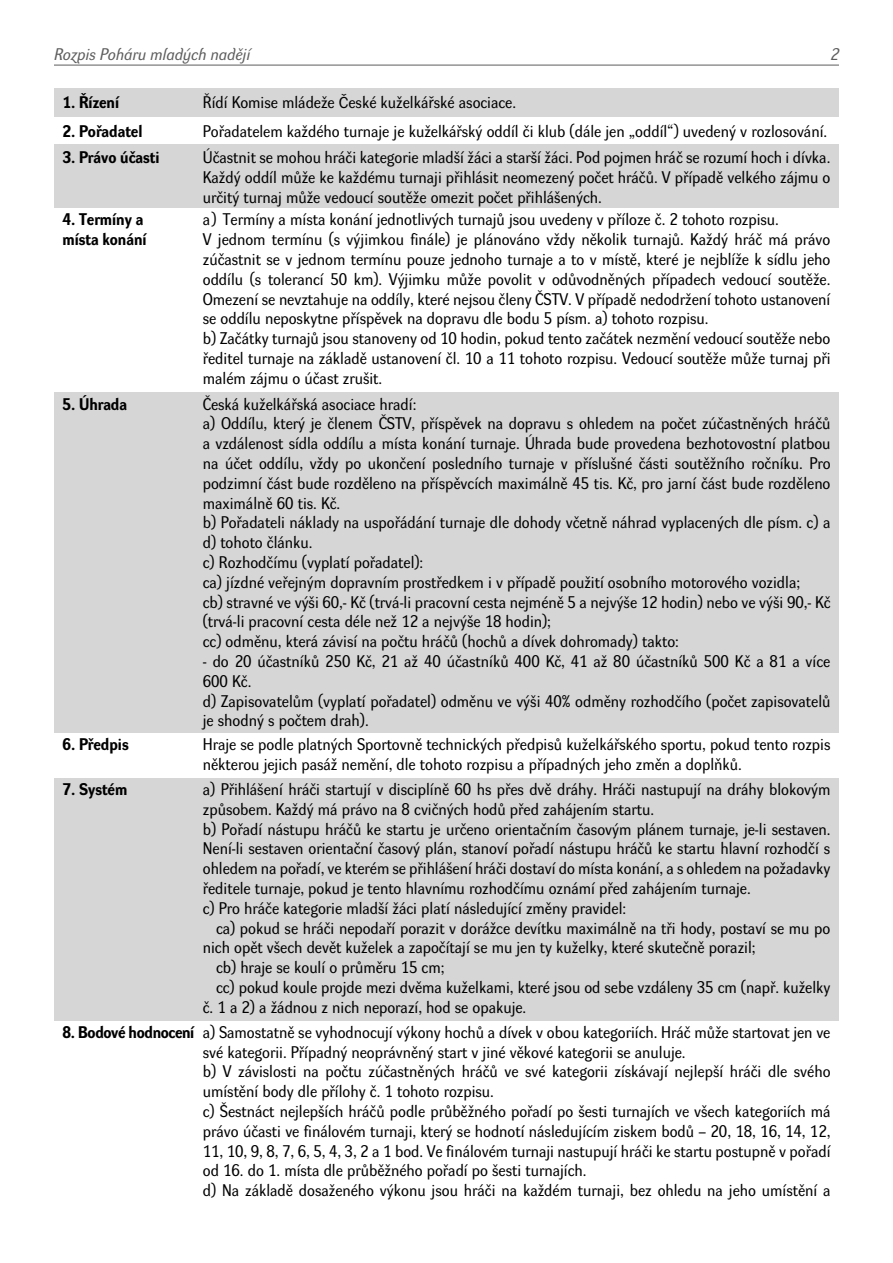
<style>
.page{position:relative;width:893px;height:1263px;background:#fff}
.page>*{position:absolute;margin:0;border:0;box-sizing:border-box;transform-origin:0 0}
.t1{font:16.5px/19.8px "Dynamo RCE";color:#000}
.t2{font:800 16.5px "Dynamo RCE";color:#000}
.t3{font:italic 16.5px "Dynamo RCE";color:#5d5d5d}
.s1{font-family:"Franklin Got Itc TEE"}
.s2{font-weight:800}
</style>
<div class="page">
<div style="left:54px;top:88px;width:785px;height:28px;background:#d6d6d6"></div>
<div style="left:54px;top:145px;width:785px;height:63px;background:#d6d6d6"></div>
<div style="left:54px;top:392px;width:785px;height:341px;background:#d6d6d6"></div>
<div style="left:54px;top:778px;width:785px;height:242px;background:#d6d6d6"></div>
<hr style="left:54px;top:65px;width:785px;height:1px;background:#5d5d5d">
<p class="t3" style="left:54px;top:45px;width:198px">Rozpis Poháru mladých nadějí</p>
<p class="t3" style="left:831px;top:45px;width:10px">2</p>
<p class="t2" style="left:63px;top:93px;width:58px">1. Řízení</p>
<p class="t1" style="left:203px;top:93px;width:315px">Řídí Komise mládeže <span class="s1">Č</span>eské kuželká<span class="s1">ř</span>ské asociace.</p>
<p class="t2" style="left:63px;top:121px;width:81px">2. Pořadatel</p>
<p class="t1" style="left:203px;top:121px;width:626px">Pořadatelem každého turnaje je kuželkářský oddíl či klub (dále jen „oddíl“) uvedený v rozlosování.</p>
<p class="t2" style="left:63px;top:148px;width:98px">3. Právo účasti</p>
<p class="t1" style="left:203px;top:148px;width:629px;text-align:justify">Účastnit se mohou hráči kategorie mladší žáci a starší žáci. Pod pojmen hráč se rozumí hoch i dívka.<br>Každý oddíl může ke každému turnaji přihlásit neomezený počet hráčů. V případě velkého zájmu o určitý turnaj může vedoucí soutěže omezit počet přihlášených.</p>
<p class="t2" style="left:63px;top:210px;width:82px">4. Termíny a</p>
<p class="t1" style="left:203px;top:210px;width:578px">a) Termíny a místa konání jednotlivých turnajů jsou uvedeny v příloze č. 2 tohoto rozpisu.</p>
<p class="t2" style="left:63px;top:230px;width:86px">místa konání</p>
<p class="t1" style="left:203px;top:230px;width:629px;text-align:justify">V jednom termínu (s výjimkou finále) je plánováno vždy několik turnajů. Každý hráč má právo zúčastnit se v jednom termínu pouze jednoho turnaje a to v místě, které je nejblíže k sídlu jeho oddílu (s tolerancí 50 km). Výjimku může povolit v odůvodněných případech vedoucí soutěže.<br>Omezení se nevztahuje na oddíly, které nejsou členy ČSTV. V případě nedodržení tohoto ustanovení se oddílu neposkytne příspěvek na dopravu dle bodu 5 písm. a) tohoto rozpisu.</p>
<p class="t1" style="left:203px;top:329px;width:629px;text-align:justify">b) Začátky turnajů jsou stanoveny od 10 hodin, pokud tento začátek nezmění vedoucí soutěže nebo ředitel turnaje na základě ustanovení čl. 10 a 11 tohoto rozpisu. Vedoucí soutěže může turnaj při malém zájmu o účast zrušit.</p>
<p class="t2" style="left:63px;top:394px;width:66px">5. Úhrada</p>
<p class="t1" style="left:203px;top:394px;width:215px">Česká kuželkářská asociace hradí:</p>
<p class="t1" style="left:203px;top:414px;width:629px;text-align:justify">a) Oddílu, který je členem ČSTV, příspěvek na dopravu s ohledem na počet zúčastněných hráčů a vzdálenost sídla oddílu a místa konání turnaje. Úhrada bude provedena bezhotovostní platbou na účet oddílu, vždy po ukončení posledního turnaje v příslušné části soutěžního ročníku. Pro podzimní část bude rozděleno na příspěvcích maximálně 45 tis. Kč, pro jarní část bude rozděleno maximálně 60 tis. Kč.</p>
<p class="t1" style="left:203px;top:513px;width:629px">b) Pořadateli náklady na uspořádání turnaje dle dohody včetně náhrad vyplacených dle písm. c) a d) tohoto článku.</p>
<p class="t1" style="left:203px;top:552px;width:222px">c) Rozhodčímu (vyplatí pořadatel):</p>
<p class="t1" style="left:203px;top:572px;width:599px">ca) jízdné veřejným dopravním prostředkem i v případě použití osobního motorového vozidla;</p>
<p class="t1" style="left:203px;top:592px;width:629px">cb) stravné ve výši 60,- Kč (trvá-li pracovní cesta nejméně 5 a nejvýše 12 hodin) nebo ve výši 90,- Kč (trvá-li pracovní cesta déle než 12 a nejvýše 18 hodin);</p>
<p class="t1" style="left:203px;top:632px;width:478px">cc) odměnu, která závisí na počtu hráčů (hochů a dívek dohromady) takto:</p>
<p class="t1" style="left:203px;top:651px;width:629px">- do 20 účastníků 250 Kč, 21 až 40 účastníků 400 Kč, 41 až 80 účastníků 500 Kč a 81 a více<br>600 Kč.</p>
<p class="t1" style="left:203px;top:691px;width:629px">d) Zapisovatelům (vyplatí pořadatel) odměnu ve výši 40% odměny rozhodčího (počet zapisovatelů je shodný s počtem drah).</p>
<p class="t2" style="left:63px;top:735px;width:68px">6. Předpis</p>
<p class="t1" style="left:203px;top:734px;width:629px">Hraje se podle platných Sportovně technických předpisů kuželkářského sportu, pokud tento rozpis některou jejich pasáž nemění, dle tohoto rozpisu a případných jeho změn a doplňků.</p>
<p class="t2" style="left:63px;top:780px;width:66px">7. Systém</p>
<p class="t1" style="left:203px;top:779px;width:629px">a) Přihlášení hráči startují v disciplíně 60 hs přes dvě dráhy. Hráči nastupují na dráhy blokovým způsobem. Každý má právo na 8 cvičných hodů před zahájením startu.</p>
<p class="t1" style="left:203px;top:819px;width:629px;text-align:justify">b) Pořadí nástupu hráčů ke startu je určeno orientačním časovým plánem turnaje, je-li sestaven.<br>Není-li sestaven orientační časový plán, stanoví pořadí nástupu hráčů ke startu hlavní rozhodčí s ohledem na pořadí, ve kterém se přihlášení hráči dostaví do místa konání, a s ohledem na požadavky ředitele turnaje, pokud je tento hlavnímu rozhodčímu oznámí před zahájením turnaje.</p>
<p class="t1" style="left:203px;top:898px;width:425px">c) Pro hráče kategorie mladší žáci platí následující změny pravidel:</p>
<p class="t1" style="left:203px;top:918px;width:629px;text-indent:13px">ca) pokud se hráči nepodaří porazit v dorážce devítku maximálně na tři hody, postaví se mu po nich opět všech devět kuželek a započítají se mu jen ty kuželky, které skutečně porazil;</p>
<p class="t1" style="left:216px;top:958px;width:230px">cb) hraje se koulí o průměru 15 cm;</p>
<p class="t1" style="left:203px;top:977px;width:629px;text-indent:13px">cc) pokud koule projde mezi dvěma kuželkami, které jsou od sebe vzdáleny 35 cm (např. kuželky č. 1 a 2) a žádnou z nich neporazí, hod se opakuje.</p>
<p class="t1" style="left:63px;top:1022px;width:769px;text-align:center"><span class="s2">8. Bodové hodnocení</span> a) Samostatně se vyhodnocují výkony hochů a dívek v obou kategoriích. Hráč může startovat jen ve své kategorii. Případný neoprávněný start v jiné věkové kategorii se anuluje.</p>
<p class="t1" style="left:203px;top:1062px;width:629px">b) V závislosti na počtu zúčastněných hráčů ve své kategorii získávají nejlepší hráči dle svého umístění body dle přílohy č. 1 tohoto rozpisu.</p>
<p class="t1" style="left:203px;top:1101px;width:629px;text-align:justify">c) Šestnáct nejlepších hráčů podle průběžného pořadí po šesti turnajích ve všech kategoriích má právo účasti ve finálovém turnaji, který se hodnotí následujícím ziskem bodů – 20, 18, 16, 14, 12, 11, 10, 9, 8, 7, 6, 5, 4, 3, 2 a 1 bod. Ve finálovém turnaji nastupují hráči ke startu postupně v pořadí od 16. do 1. místa dle průběžného pořadí po šesti turnajích.</p>
<p class="t1" style="left:203px;top:1180px;width:629px">d) Na základě dosaženého výkonu jsou hráči na každém turnaji, bez ohledu na jeho umístění a</p>
</div>
